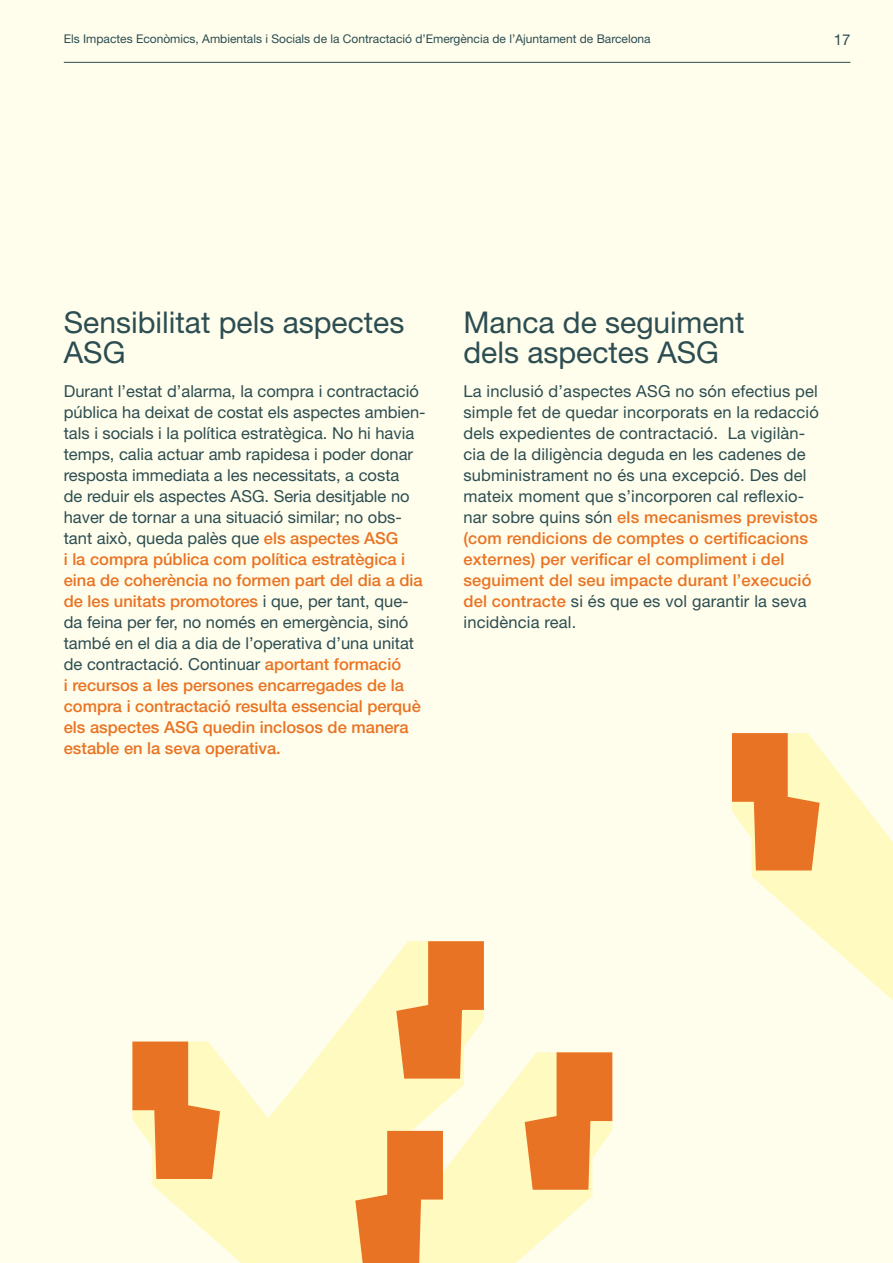
<style>
.page{position:relative;width:893px;height:1263px;background:#fffdeb}
.page>*{position:absolute;margin:0;border:0;box-sizing:border-box;transform-origin:0 0}
.títol2{font:30px/30px "Helvetica Neue LT Std";color:#2c4d52}
.text{font:16.5px/21px "Helvetica Neue LT Std";color:#2c4d52}
.text-2{font:15px "Helvetica Neue LT Std";color:#2c4d52}
.text-3{font:12px "Helvetica Neue LT Std";color:#2c4d52}
.s1{font-weight:500;color:#e97324}
</style>
<div class="page">
<hr style="left:64px;top:62px;width:786px;height:1px;background:#2c4d52">
<svg style="left:152px;top:1057px;width:125px;height:206px;fill:#fffac0"></svg>
<svg style="left:132px;top:1041px;width:88px;height:138px;background:#f0a05c"></svg>
<svg style="left:247px;top:957px;width:149px;height:271px;fill:#fffac0"></svg>
<svg style="left:396px;top:941px;width:88px;height:111px;background:#f09f59"></svg>
<svg style="left:732px;top:733px;width:161px;height:267px"></svg>
<svg style="left:382px;top:1052px;width:211px;height:211px;fill:#fffac0"></svg>
<svg style="left:525px;top:1052px;width:87px;height:138px;background:#f0a05b"></svg>
<svg style="left:277px;top:1131px;width:166px;height:132px;background:#f7ca88"></svg>
<p class="text-3" style="left:64px;top:31px;width:588px">Els Impactes Econòmics, Ambientals i Socials de la Contractació d’Emergència de l’Ajuntament de Barcelona</p>
<p class="text-2" style="left:834px;top:30px;width:18px">17</p>
<p class="títol2" style="left:64px;top:307px;width:342px">Sensibilitat pels aspectes<br>ASG</p>
<p class="text" style="left:64px;top:380px;width:363px">Durant l’estat d’alarma, la compra i contractació pública ha deixat de costat els aspectes ambien&shy;tals i socials i la política estratègica. No hi havia temps, calia actuar amb rapidesa i poder donar resposta immediata a les necessitats, a costa<br>de reduir els aspectes ASG. Seria desitjable no haver de tornar a una situació similar; no obs&shy;tant això, queda palès que <span class="s1">els aspectes ASG<br>i la compra pública com política estratègica i eina de coherència no formen part del dia a dia de les unitats promotores</span> i que, per tant, que&shy;da feina per fer, no només en emergència, sinó també en el dia a dia de l’operativa d’una unitat de contractació. Continuar <span class="s1">aportant formació<br>i recursos a les persones encarregades de la compra i contractació resulta essencial perquè els aspectes ASG quedin inclosos de manera estable en la seva operativa.</span></p>
<p class="títol2" style="left:463px;top:307px;width:283px">Manca de seguiment dels aspectes ASG</p>
<p class="text" style="left:463px;top:380px;width:357px">La inclusió d’aspectes ASG no són efectius pel simple fet de quedar incorporats en la redacció dels expedientes de contractació. La vigilàn&shy;cia de la diligència deguda en les cadenes de subministrament no és una excepció. Des del mateix moment que s’incorporen cal reflexio&shy;nar sobre quins són <span class="s1">els mecanismes previstos (com rendicions de comptes o certificacions externes) per verificar el compliment i del seguiment del seu impacte durant l’execució del contracte</span> si és que es vol garantir la seva incidència real.</p>
</div>
